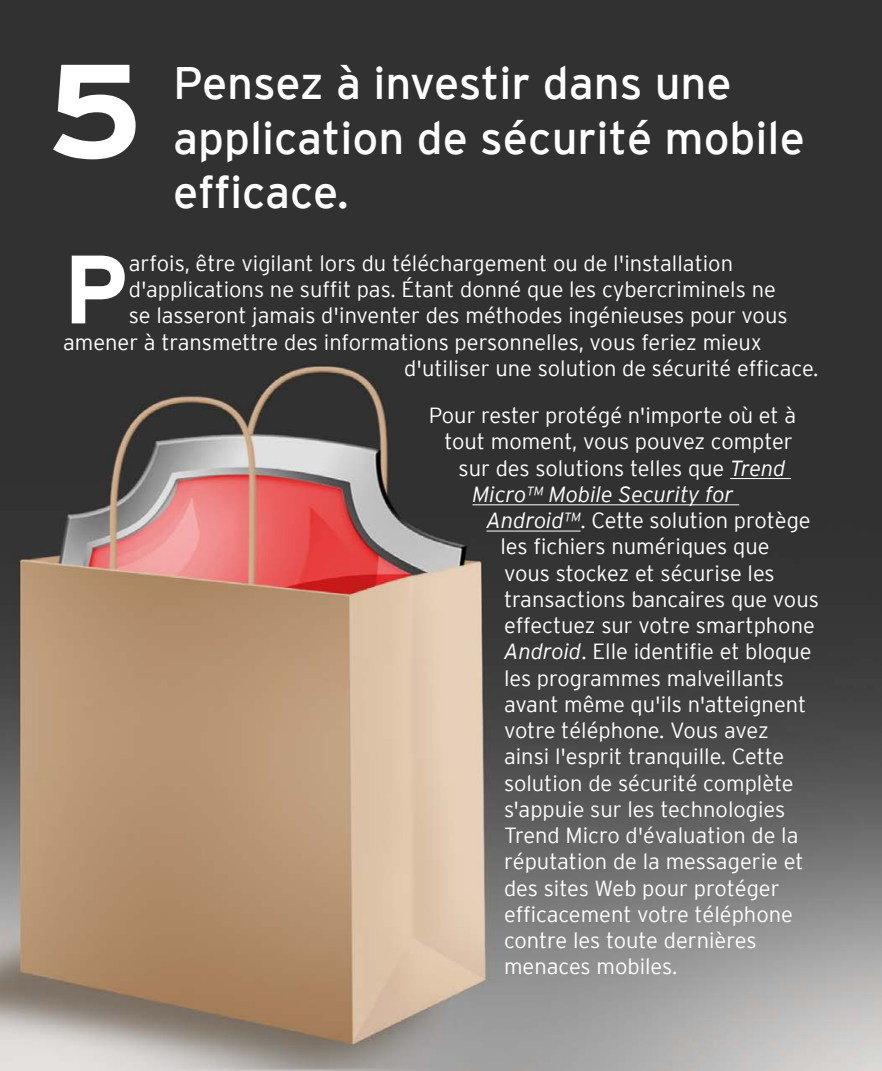
<style>
.page{position:relative;width:882px;height:1071px;background:#fff}
.page>*{position:absolute;margin:0;border:0;box-sizing:border-box;transform-origin:0 0}
.t1{font:700 133px "Interstate";color:#fff;scale:1.1 1}
.t2{font:700 96.95px "Interstate";color:#fff}
.t3{font:45.5px/54.2px "Interstate";color:#fff}
.t4{font:300 21.88px "Interstate";color:#fff}
.t5{font:italic 300 21.88px "Interstate";color:#fff}
.s1{font-style:italic}
</style>
<div class="page">
<img style="left:0;top:0;width:882px;height:1071px">
<hr style="left:730px;top:478px;width:61px;height:1px;background:#fff">
<hr style="left:472px;top:505px;width:267px;height:1px;background:#fff">
<hr style="left:486px;top:531px;width:95px;height:1px;background:#fff">
<h1 class="t1" style="left:46px;top:37px;width:90px">5</h1>
<h3 class="t3" style="left:173px;top:56px;width:633px">Pensez à investir dans une application de sécurité mobile efficace.</h3>
<h2 class="t2" style="left:63px;top:235px;width:67px">P</h2>
<p class="t4" style="left:129px;top:251px;width:606px">arfois, être vigilant lors du téléchargement ou de l'installation</p>
<p class="t4" style="left:129px;top:277px;width:649px">d'applications ne suffit pas. Étant donné que les cybercriminels ne</p>
<p class="t4" style="left:129px;top:303px;width:660px">se lasseront jamais d'inventer des méthodes ingénieuses pour vous</p>
<p class="t4" style="left:63px;top:330px;width:701px">amener à transmettre des informations personnelles, vous feriez mieux</p>
<p class="t4" style="left:404px;top:356px;width:416px">d'utiliser une solution de sécurité efficace.</p>
<p class="t4" style="left:429px;top:403px;width:369px">Pour rester protégé n'importe où et à</p>
<p class="t4" style="left:445px;top:429px;width:350px">tout moment, vous pouvez compter</p>
<p class="t4" style="left:459px;top:456px;width:329px">sur des solutions telles que <span class="s1">Trend</span></p>
<p class="t5" style="left:473px;top:482px;width:263px">Micro™ Mobile Security for</p>
<p class="t4" style="left:487px;top:508px;width:326px"><span class="s1">Android™</span>. Cette solution protège</p>
<p class="t4" style="left:501px;top:534px;width:271px">les fichiers numériques que</p>
<p class="t4" style="left:504px;top:561px;width:272px">vous stockez et sécurise les</p>
<p class="t4" style="left:504px;top:587px;width:316px">transactions bancaires que vous</p>
<p class="t4" style="left:504px;top:613px;width:312px">effectuez sur votre smartphone</p>
<p class="t4" style="left:504px;top:639px;width:309px"><span class="s1">Android</span>. Elle identifie et bloque</p>
<p class="t4" style="left:504px;top:666px;width:282px">les programmes malveillants</p>
<p class="t4" style="left:504px;top:692px;width:304px">avant même qu'ils n'atteignent</p>
<p class="t4" style="left:504px;top:718px;width:266px">votre téléphone. Vous avez</p>
<p class="t4" style="left:504px;top:744px;width:282px">ainsi l'esprit tranquille. Cette</p>
<p class="t4" style="left:504px;top:771px;width:291px">solution de sécurité complète</p>
<p class="t4" style="left:504px;top:797px;width:283px">s'appuie sur les technologies</p>
<p class="t4" style="left:504px;top:823px;width:296px">Trend Micro d'évaluation de la</p>
<p class="t4" style="left:504px;top:849px;width:301px">réputation de la messagerie et</p>
<p class="t4" style="left:504px;top:876px;width:277px">des sites Web pour protéger</p>
<p class="t4" style="left:504px;top:902px;width:290px">efficacement votre téléphone</p>
<p class="t4" style="left:504px;top:928px;width:254px">contre les toute dernières</p>
<p class="t4" style="left:504px;top:954px;width:175px">menaces mobiles.</p>
</div>
